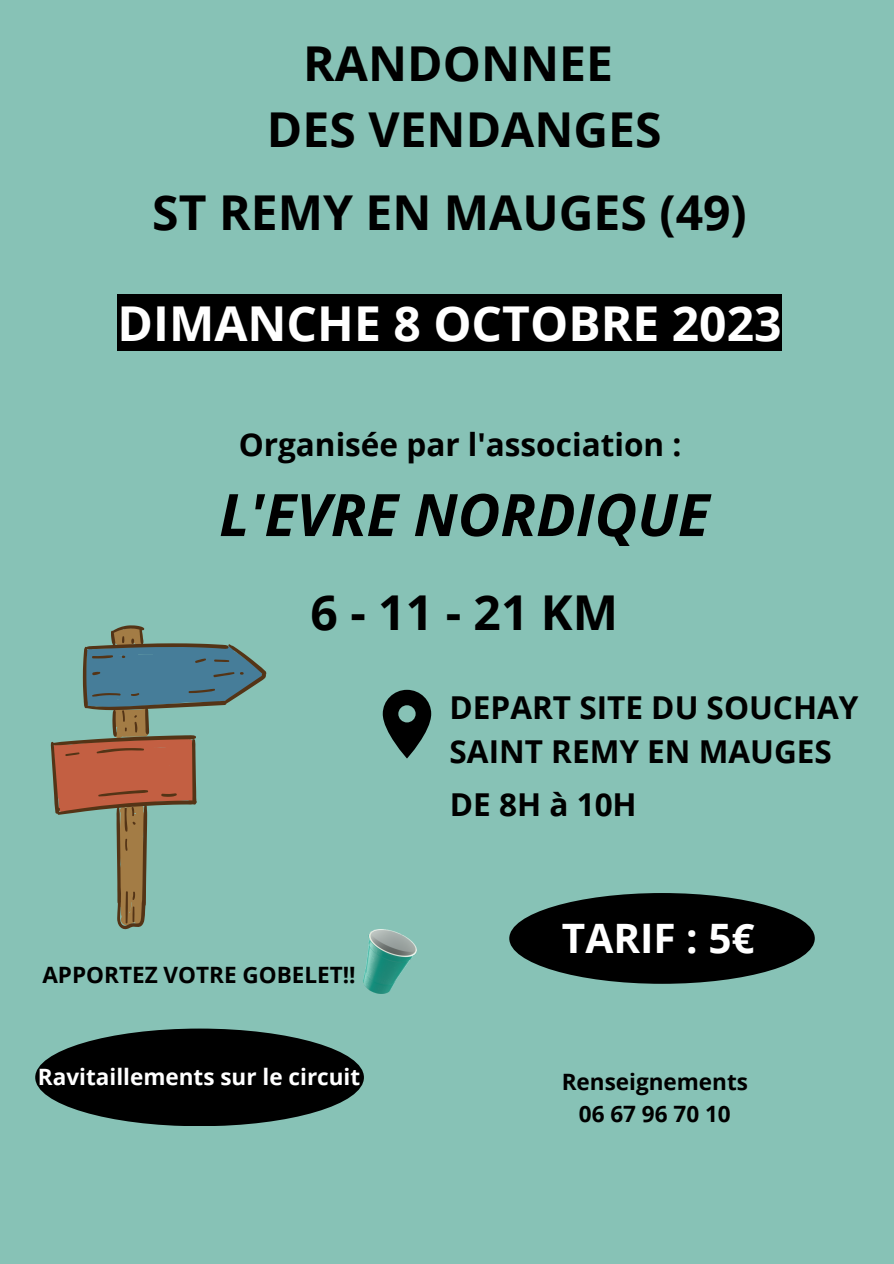
<style>
.page{position:relative;width:894px;height:1264px;background:#fff}
.page>*{position:absolute;margin:0;border:0;box-sizing:border-box;transform-origin:0 0}
.t1{font:italic 700 58.5px "Open Sans";color:#000}
.t2{font:700 48px "Open Sans";color:#000}
.t3{font:700 48px "Open Sans";color:#fff}
.t4{font:700 40.5px "Open Sans";color:#fff}
.t5{font:700 31.5px "Open Sans";color:#000}
.t6{font:700 22.5px "Open Sans";color:#000}
.t7{font:700 22.5px "Open Sans";color:#fff}
</style>
<div class="page">
<div style="left:0;top:0;width:893px;height:1263px;background:#87c2b6"></div>
<div style="left:117px;top:295px;width:664px;height:56px;background:#000"></div>
<img style="left:364px;top:929px;width:53px;height:64px">
<div style="left:35px;top:1028px;width:329px;height:97px;background:#000;border-radius:50%"></div>
<div style="left:509px;top:893px;width:305px;height:90px;background:#000;border-radius:50%"></div>
<svg style="left:382px;top:689px;width:49px;height:69px"></svg>
<svg style="left:51px;top:625px;width:215px;height:304px"></svg>
<p class="t2" style="left:303px;top:30px;width:311px">RANDONNEE</p>
<p class="t2" style="left:267px;top:96px;width:396px">DES VENDANGES</p>
<p class="t2" style="left:152px;top:178px;width:596px">ST REMY EN MAUGES (49)</p>
<p class="t3" style="left:118px;top:289px;width:665px">DIMANCHE 8 OCTOBRE 2023</p>
<p class="t5" style="left:238px;top:422px;width:444px">Organisée par l'association :</p>
<p class="t1" style="left:219px;top:473px;width:491px">L'EVRE NORDIQUE</p>
<p class="t2" style="left:310px;top:578px;width:309px">6-11-21KM</p>
<p class="t5" style="left:449px;top:685px;width:410px">DEPART SITE DU SOUCHAY</p>
<p class="t5" style="left:449px;top:729px;width:383px">SAINT REMY EN MAUGES</p>
<p class="t5" style="left:450px;top:782px;width:188px">DE 8H à 10H</p>
<p class="t6" style="left:42px;top:958px;width:315px">APPORTEZ VOTRE GOBELET!!</p>
<p class="t4" style="left:561px;top:909px;width:194px">TARIF : 5€</p>
<p class="t7" style="left:38px;top:1061px;width:324px">Ravitaillements sur le circuit</p>
<p class="t6" style="left:561px;top:1066px;width:188px">Renseignements</p>
<p class="t6" style="left:578px;top:1097px;width:153px">06 67 96 70 10</p>
</div>
